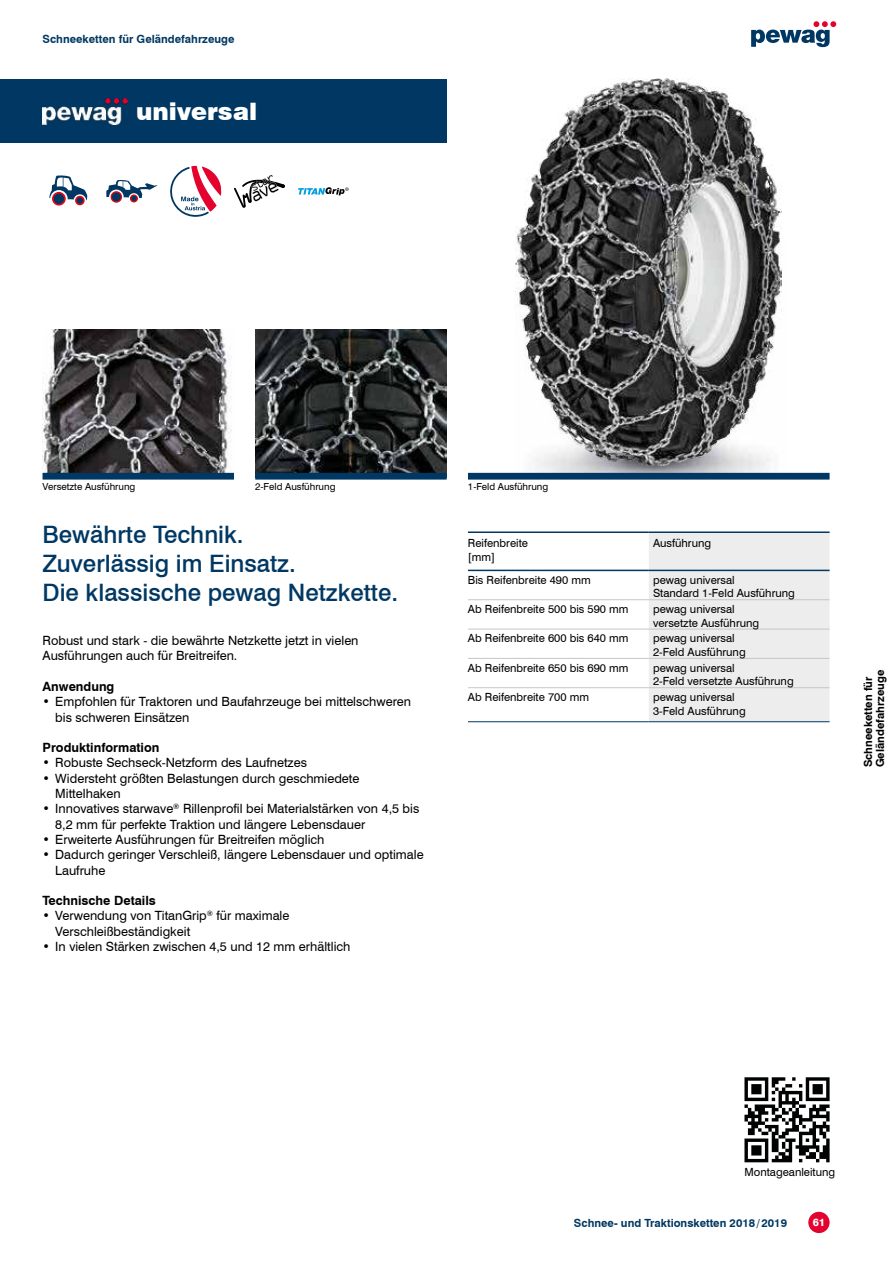
<style>
.page{position:relative;width:893px;height:1263px;background:#fff}
.page>*{position:absolute;margin:0;border:0;box-sizing:border-box;transform-origin:0 0}
.t1{font:500 24px/28.8px "Swiss 721 BT";color:#003863}
.t2{font:900 24px "Swiss 721 BT";color:#fff}
.t3{font:12.75px/15.3px "Swiss 721 BT";color:#000}
.t4{font:700 12.75px "Swiss 721 BT";color:#000}
.t5{font:11.25px/13.5px "Swiss 721 BT";color:#000}
.t6{font:700 11.25px "Swiss 721 BT";color:#003863}
.t7{font:700 11.25px/12px "Swiss 721 BT";color:#000}
.t8{font:800 10.5px "Swiss 721 BT";color:#fff}
.t9{font:9.75px "Swiss 721 BT";color:#000}
</style>
<div class="page">
<div style="left:808px;top:1212px;width:21px;height:21px;background:#e4032e;border-radius:50%"></div>
<svg style="left:751px;top:21px;width:85px;height:26px"></svg>
<div style="left:648px;top:533px;width:181px;height:188px;background:#ededed"></div>
<hr style="left:468px;top:531px;width:180px;height:2px;background:#003863">
<hr style="left:648px;top:531px;width:181px;height:2px;background:#003863">
<hr style="left:468px;top:570px;width:180px;height:1px;background:#003863">
<hr style="left:648px;top:570px;width:181px;height:1px;background:#003863">
<hr style="left:468px;top:599px;width:180px;height:1px;background:#c6c6c6">
<hr style="left:648px;top:599px;width:181px;height:1px;background:#c6c6c6">
<hr style="left:468px;top:629px;width:180px;height:1px;background:#c6c6c6">
<hr style="left:648px;top:629px;width:181px;height:1px;background:#c6c6c6">
<hr style="left:468px;top:658px;width:180px;height:1px;background:#c6c6c6">
<hr style="left:648px;top:658px;width:181px;height:1px;background:#c6c6c6">
<hr style="left:468px;top:687px;width:180px;height:1px;background:#c6c6c6">
<hr style="left:648px;top:687px;width:181px;height:1px;background:#c6c6c6">
<hr style="left:468px;top:721px;width:180px;height:1px;background:#003863">
<hr style="left:648px;top:721px;width:181px;height:1px;background:#003863">
<div style="left:0;top:79px;width:446px;height:63px;background:#003863"></div>
<img style="left:43px;top:98px;width:84px;height:26px">
<img style="left:514px;top:254px;width:272px;height:219px">
<img style="left:516px;top:79px;width:265px;height:387px">
<div style="left:468px;top:473px;width:361px;height:7px;background:#003863"></div>
<svg style="left:49px;top:175px;width:38px;height:31px"></svg>
<svg style="left:106px;top:180px;width:51px;height:23px"></svg>
<svg style="left:170px;top:166px;width:51px;height:51px"></svg>
<svg style="left:234px;top:175px;width:51px;height:33px"></svg>
<svg style="left:298px;top:187px;width:51px;height:9px"></svg>
<img style="left:43px;top:329px;width:191px;height:144px">
<div style="left:43px;top:473px;width:191px;height:7px;background:#003863"></div>
<img style="left:255px;top:329px;width:191px;height:144px">
<div style="left:255px;top:473px;width:191px;height:7px;background:#003863"></div>
<svg style="left:744px;top:1077px;width:85px;height:85px"></svg>
<p class="t6" style="left:43px;top:32px;width:193px">Schneeketten für Geländefahrzeuge</p>
<h1 class="t2" style="left:136px;top:97px;width:123px">universal</h1>
<p class="t9" style="left:43px;top:481px;width:94px">Versetzte Ausführung</p>
<p class="t9" style="left:255px;top:481px;width:82px">2-Feld Ausführung</p>
<p class="t9" style="left:468px;top:481px;width:82px">1-Feld Ausführung</p>
<h1 class="t1" style="left:43px;top:520px;width:357px">Bewährte Technik.<br>Zuverlässig im Einsatz.<br>Die klassische pewag Netzkette.</h1>
<p class="t3" style="left:43px;top:633px;width:317px">Robust und stark - die bewährte Netzkette jetzt in vielen<br>Ausführungen auch für Breitreifen.</p>
<p class="t4" style="left:43px;top:679px;width:73px">Anwendung</p>
<p class="t3" style="left:55px;top:694px;width:357px;text-indent:-13px">• Empfohlen für Traktoren und Baufahrzeuge bei mittelschweren bis schweren Einsätzen</p>
<p class="t4" style="left:43px;top:740px;width:118px">Produktinformation</p>
<p class="t3" style="left:43px;top:755px;width:266px">• Robuste Sechseck-Netzform des Laufnetzes</p>
<p class="t3" style="left:55px;top:770px;width:306px;text-indent:-13px">• Widersteht größten Belastungen durch geschmiedete<br>Mittelhaken</p>
<p class="t3" style="left:55px;top:801px;width:365px;text-indent:-13px">• Innovatives starwave<sup>®</sup> Rillenprofil bei Materialstärken von 4,5 bis<br>8,2 mm für perfekte Traktion und längere Lebensdauer</p>
<p class="t3" style="left:43px;top:832px;width:283px">• Erweiterte Ausführungen für Breitreifen möglich</p>
<p class="t3" style="left:55px;top:847px;width:370px;text-indent:-13px">• Dadurch geringer Verschleiß, längere Lebensdauer und optimale<br>Laufruhe</p>
<p class="t4" style="left:43px;top:893px;width:115px">Technische Details</p>
<p class="t3" style="left:55px;top:908px;width:236px;text-indent:-13px">• Verwendung von TitanGrip<sup>®</sup> für maximale<br>Verschleißbeständigkeit</p>
<p class="t3" style="left:43px;top:939px;width:309px">• In vielen Stärken zwischen 4,5 und 12 mm erhältlich</p>
<p class="t5" style="left:468px;top:537px;width:62px">Reifenbreite [mm]</p>
<p class="t5" style="left:653px;top:537px;width:60px">Ausführung</p>
<p class="t5" style="left:468px;top:573px;width:124px">Bis Reifenbreite 490 mm</p>
<p class="t5" style="left:653px;top:573px;width:143px">pewag universal<br>Standard 1-Feld Ausführung</p>
<p class="t5" style="left:468px;top:602px;width:162px">Ab Reifenbreite 500 bis 590 mm</p>
<p class="t5" style="left:653px;top:602px;width:108px">pewag universal versetzte Ausführung</p>
<p class="t5" style="left:468px;top:632px;width:162px">Ab Reifenbreite 600 bis 640 mm</p>
<p class="t5" style="left:653px;top:632px;width:94px">pewag universal<br>2-Feld Ausführung</p>
<p class="t5" style="left:468px;top:661px;width:162px">Ab Reifenbreite 650 bis 690 mm</p>
<p class="t5" style="left:653px;top:661px;width:142px">pewag universal<br>2-Feld versetzte Ausführung</p>
<p class="t5" style="left:468px;top:690px;width:122px">Ab Reifenbreite 700 mm</p>
<p class="t5" style="left:653px;top:690px;width:94px">pewag universal<br>3-Feld Ausführung</p>
<p class="t7" style="left:862px;top:767px;width:99px;rotate:-90deg">Schneeketten für<br>Geländefahrzeuge</p>
<p class="t5" style="left:744px;top:1165px;width:92px">Montageanleitung</p>
<p class="t6" style="left:574px;top:1216px;width:214px">Schnee- und Traktionsketten 2018/2019</p>
<p class="t8" style="left:812px;top:1216px;width:14px">61</p>
</div>
